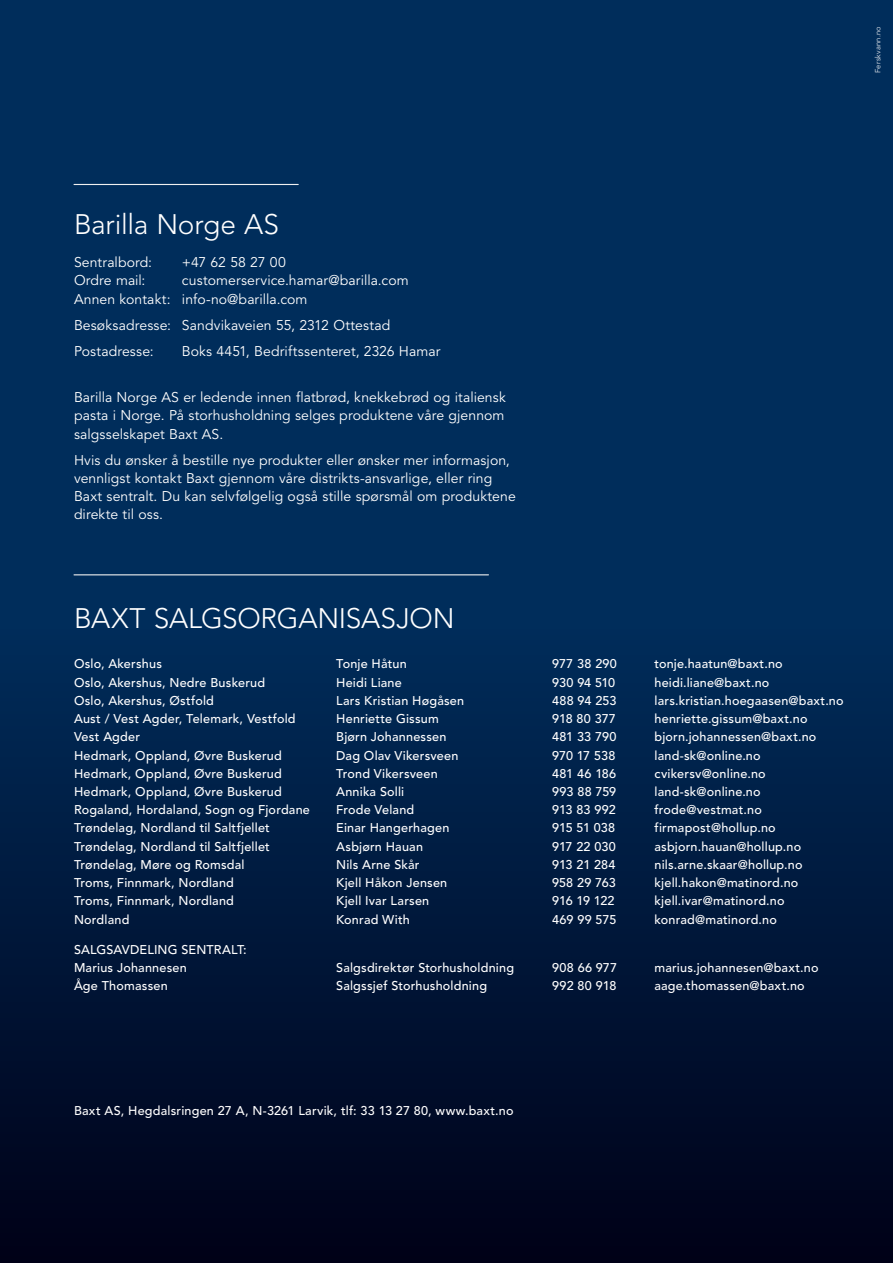
<style>
.page{position:relative;width:893px;height:1263px;background:#002d5b}
.page>*{position:absolute;margin:0;border:0;box-sizing:border-box;transform-origin:0 0}
.t1{font:300 28.05px "Avenir LT Std";letter-spacing:-.01em;color:#fff}
.t2{font:13.95px/18.3px "Avenir LT Std";letter-spacing:.005em;color:#fff}
.t3{font:500 12.6px "Avenir LT Std";letter-spacing:.015em;color:#fff}
.t4{font:300 7.5px "Avenir LT Std";letter-spacing:.03em;color:#fff}
</style>
<div class="page">
<div style="left:0;top:629px;width:893px;height:634px;background:linear-gradient(to bottom,#002c5a,#000117)"></div>
<hr style="left:74px;top:184px;width:224px;height:1px;background:#efeff0">
<hr style="left:74px;top:574px;width:414px;height:1px;background:#efeff0">
<p class="t4" style="left:874px;top:73px;width:48px;rotate:-90deg">Ferskvann.no</p>
<h1 class="t1" style="left:74px;top:208px;width:206px">Barilla Norge AS</h1>
<p class="t2" style="left:74px;top:254px;width:80px">Sentralbord:</p>
<p class="t2" style="left:182px;top:254px;width:105px">+47 62 58 27 00</p>
<p class="t2" style="left:74px;top:272px;width:73px">Ordre mail:</p>
<p class="t2" style="left:74px;top:272px;width:336px;text-indent:108px">customerservice.hamar@barilla.com<br>Annen kontakt: info-no@barilla.com</p>
<p class="t2" style="left:74px;top:312px;width:318px;line-height:26.2px">Besøksadresse: Sandvikaveien 55, 2312 Ottestad<br>Postadresse:</p>
<p class="t2" style="left:182px;top:342px;width:260px">Boks 4451, Bedriftssenteret, 2326 Hamar</p>
<p class="t2" style="left:74px;top:388px;width:433px;text-align:justify">Barilla Norge AS er ledende innen flatbrød, knekkebrød og italiensk pasta i Norge. På storhusholdning selges produktene våre gjennom salgsselskapet Baxt AS.</p>
<p class="t2" style="left:74px;top:451px;width:443px">Hvis du ønsker å bestille nye produkter eller ønsker mer informasjon, vennligst kontakt Baxt gjennom våre distrikts-ansvarlige, eller ring Baxt sentralt. Du kan selvfølgelig også stille spørsmål om produktene direkte til oss.</p>
<h1 class="t1" style="left:74px;top:602px;width:382px">BAXT SALGSORGANISASJON</h1>
<p class="t3" style="left:74px;top:657px;width:89px">Oslo, Akershus</p>
<p class="t3" style="left:336px;top:657px;width:72px">Tonje Håtun</p>
<p class="t3" style="left:552px;top:657px;width:66px">977 38 290</p>
<p class="t3" style="left:654px;top:657px;width:130px">tonje.haatun@baxt.no</p>
<p class="t3" style="left:74px;top:675px;width:193px">Oslo, Akershus, Nedre Buskerud</p>
<p class="t3" style="left:336px;top:675px;width:67px">Heidi Liane</p>
<p class="t3" style="left:552px;top:675px;width:65px">930 94 510</p>
<p class="t3" style="left:654px;top:675px;width:116px">heidi.liane@baxt.no</p>
<p class="t3" style="left:74px;top:693px;width:141px">Oslo, Akershus, Østfold</p>
<p class="t3" style="left:336px;top:693px;width:129px">Lars Kristian Høgåsen</p>
<p class="t3" style="left:552px;top:693px;width:66px">488 94 253</p>
<p class="t3" style="left:654px;top:693px;width:191px">lars.kristian.hoegaasen@baxt.no</p>
<p class="t3" style="left:74px;top:711px;width:223px">Aust / Vest Agder, Telemark, Vestfold</p>
<p class="t3" style="left:336px;top:711px;width:104px">Henriette Gissum</p>
<p class="t3" style="left:552px;top:711px;width:65px">918 80 377</p>
<p class="t3" style="left:654px;top:711px;width:155px">henriette.gissum@baxt.no</p>
<p class="t3" style="left:74px;top:730px;width:68px">Vest Agder</p>
<p class="t3" style="left:336px;top:730px;width:112px">Bjørn Johannessen</p>
<p class="t3" style="left:552px;top:730px;width:66px">481 33 790</p>
<p class="t3" style="left:654px;top:730px;width:163px">bjorn.johannessen@baxt.no</p>
<p class="t3" style="left:74px;top:748px;width:209px">Hedmark, Oppland, Øvre Buskerud</p>
<p class="t3" style="left:336px;top:748px;width:124px">Dag Olav Vikersveen</p>
<p class="t3" style="left:552px;top:748px;width:65px">970 17 538</p>
<p class="t3" style="left:654px;top:748px;width:108px">land-sk@online.no</p>
<p class="t3" style="left:74px;top:766px;width:209px">Hedmark, Oppland, Øvre Buskerud</p>
<p class="t3" style="left:336px;top:766px;width:103px">Trond Vikersveen</p>
<p class="t3" style="left:552px;top:766px;width:66px">481 46 186</p>
<p class="t3" style="left:654px;top:766px;width:113px">cvikersv@online.no</p>
<p class="t3" style="left:74px;top:784px;width:209px">Hedmark, Oppland, Øvre Buskerud</p>
<p class="t3" style="left:336px;top:784px;width:70px">Annika Solli</p>
<p class="t3" style="left:552px;top:784px;width:66px">993 88 759</p>
<p class="t3" style="left:654px;top:784px;width:108px">land-sk@online.no</p>
<p class="t3" style="left:74px;top:803px;width:237px">Rogaland, Hordaland, Sogn og Fjordane</p>
<p class="t3" style="left:336px;top:803px;width:80px">Frode Veland</p>
<p class="t3" style="left:552px;top:803px;width:65px">913 83 992</p>
<p class="t3" style="left:654px;top:803px;width:109px">frode@vestmat.no</p>
<p class="t3" style="left:74px;top:821px;width:197px">Trøndelag, Nordland til Saltfjellet</p>
<p class="t3" style="left:336px;top:821px;width:115px">Einar Hangerhagen</p>
<p class="t3" style="left:552px;top:821px;width:65px">915 51 038</p>
<p class="t3" style="left:654px;top:821px;width:123px">firmapost@hollup.no</p>
<p class="t3" style="left:74px;top:839px;width:197px">Trøndelag, Nordland til Saltfjellet</p>
<p class="t3" style="left:336px;top:839px;width:88px">Asbjørn Hauan</p>
<p class="t3" style="left:552px;top:839px;width:65px">917 22 030</p>
<p class="t3" style="left:654px;top:839px;width:148px">asbjorn.hauan@hollup.no</p>
<p class="t3" style="left:74px;top:857px;width:172px">Trøndelag, Møre og Romsdal</p>
<p class="t3" style="left:336px;top:857px;width:85px">Nils Arne Skår</p>
<p class="t3" style="left:552px;top:857px;width:65px">913 21 284</p>
<p class="t3" style="left:654px;top:857px;width:150px">nils.arne.skaar@hollup.no</p>
<p class="t3" style="left:74px;top:875px;width:161px">Troms, Finnmark, Nordland</p>
<p class="t3" style="left:336px;top:875px;width:113px">Kjell Håkon Jensen</p>
<p class="t3" style="left:552px;top:875px;width:65px">958 29 763</p>
<p class="t3" style="left:654px;top:875px;width:145px">kjell.hakon@matinord.no</p>
<p class="t3" style="left:74px;top:894px;width:161px">Troms, Finnmark, Nordland</p>
<p class="t3" style="left:336px;top:894px;width:95px">Kjell Ivar Larsen</p>
<p class="t3" style="left:552px;top:894px;width:64px">916 19 122</p>
<p class="t3" style="left:654px;top:894px;width:132px">kjell.ivar@matinord.no</p>
<p class="t3" style="left:74px;top:912px;width:57px">Nordland</p>
<p class="t3" style="left:336px;top:912px;width:75px">Konrad With</p>
<p class="t3" style="left:552px;top:912px;width:66px">469 99 575</p>
<p class="t3" style="left:654px;top:912px;width:124px">konrad@matinord.no</p>
<p class="t3" style="left:74px;top:942px;width:9px">salgsavdeling</p>
<p class="t3" style="left:181px;top:942px;width:9px">sentralt</p>
<p class="t3" style="left:243px;top:942px;width:5px">:</p>
<p class="t3" style="left:74px;top:960px;width:114px">Marius Johannesen</p>
<p class="t3" style="left:336px;top:960px;width:179px">Salgsdirektør Storhusholdning</p>
<p class="t3" style="left:552px;top:960px;width:66px">908 66 977</p>
<p class="t3" style="left:654px;top:960px;width:166px">marius.johannesen@baxt.no</p>
<p class="t3" style="left:74px;top:978px;width:95px">Åge Thomassen</p>
<p class="t3" style="left:336px;top:978px;width:152px">Salgssjef Storhusholdning</p>
<p class="t3" style="left:552px;top:978px;width:66px">992 80 918</p>
<p class="t3" style="left:654px;top:978px;width:152px">aage.thomassen@baxt.no</p>
<p class="t3" style="left:74px;top:1103px;width:441px">Baxt AS, Hegdalsringen 27 A, N-3261 Larvik, tlf: 33 13 27 80, www.baxt.no</p>
</div>
